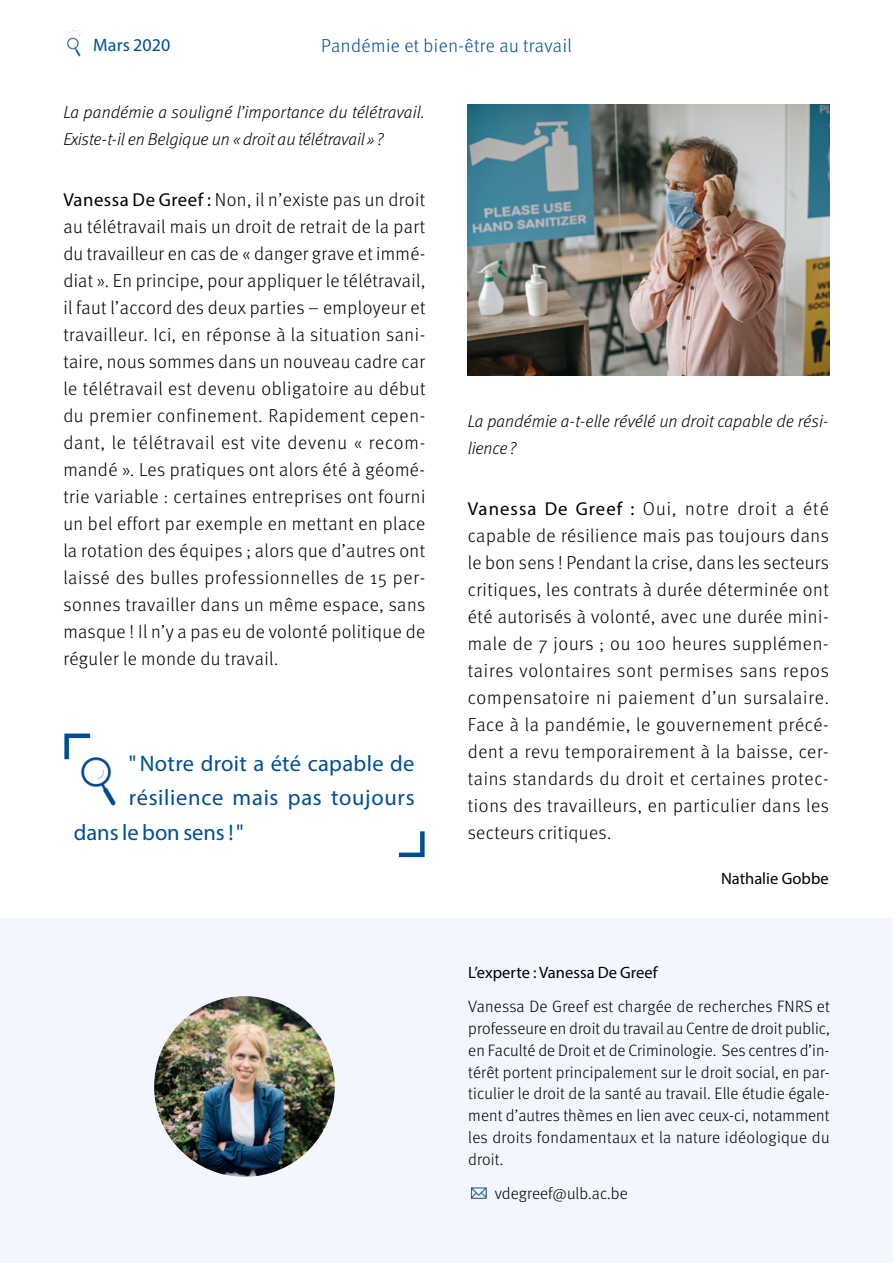
<style>
.page{position:relative;width:893px;height:1263px;background:#fff}
.page>*{position:absolute;margin:0;border:0;box-sizing:border-box;transform-origin:0 0}
.t1{font:22.5px "Myriad Pro";letter-spacing:.015em;color:#004d95}
.t2{font:22.5px "Myriad Pro";letter-spacing:-.005em;color:#004d95}
.t3{font:300 18.75px/27px "Meta OT";letter-spacing:.025em;color:#000;text-align:justify}
.t4{font:300 18.75px "Meta OT";letter-spacing:.025em;color:#004d95}
.t5{font:18px "Myriad Pro";letter-spacing:.005em;color:#004d95}
.t6{font:italic 300 17.25px/27px "Meta OT";color:#000}
.t7{font:300 16.5px/21.8px "Meta OT";letter-spacing:.015em;color:#000;text-align:justify}
.t8{font:16.5px "Myriad Pro";letter-spacing:.005em;color:#000}
.s1{font-family:"Myriad Pro";font-weight:400}
</style>
<div class="page">
<img style="left:65px;top:31px;width:17px;height:6px">
<img style="left:67px;top:37px;width:14px;height:19px">
<div style="left:1px;top:918px;width:892px;height:345px;background:#f3f5ff"></div>
<img style="left:471px;top:1187px;width:16px;height:12px">
<img style="left:154px;top:996px;width:181px;height:181px;border-radius:90px">
<img style="left:81px;top:757px;width:35px;height:49px">
<svg style="left:64px;top:733px;width:31px;height:31px"></svg>
<svg style="left:398px;top:831px;width:27px;height:27px"></svg>
<img style="left:468px;top:105px;width:361px;height:270px">
<p class="t5" style="left:93px;top:33px;width:79px">Mars 2020</p>
<p class="t4" style="left:321px;top:35px;width:252px">Pandémie et bien-être au travail</p>
<p class="t6" style="left:63px;top:99px;width:363px">La pandémie a souligné l’importance du télétravail.<br>Existe-t-il en Belgique un «droit au télétravail»?</p>
<p class="t3" style="left:63px;top:186px;width:364px"><span class="s1">Vanessa De Greef :</span> Non, il n’existe pas un droit au télétravail mais un droit de retrait de la part du travailleur en cas de « danger grave et immé&shy;diat ». En principe, pour appliquer le télétravail, il faut l’accord des deux parties – employeur et travailleur. Ici, en réponse à la situation sani&shy;taire, nous sommes dans un nouveau cadre car le télétravail est devenu obligatoire au début du premier confinement. Rapidement cepen&shy;dant, le télétravail est vite devenu « recom&shy;mandé ». Les pratiques ont alors été à géomé&shy;trie variable : certaines entreprises ont fourni un bel effort par exemple en mettant en place la rotation des équipes ; alors que d’autres ont laissé des bulles professionnelles de 15 per&shy;sonnes travailler dans un même espace, sans masque ! Il n’y a pas eu de volonté politique de réguler le monde du travail.</p>
<p class="t1" style="left:129px;top:749px;width:287px">"Notre droit a été capable de</p>
<p class="t1" style="left:129px;top:784px;width:287px">résilience mais pas toujours</p>
<p class="t2" style="left:74px;top:818px;width:171px">dans le bon sens !"</p>
<p class="t6" style="left:468px;top:408px;width:362px">La pandémie a-t-elle révélé un droit capable de rési&shy;lience?</p>
<p class="t3" style="left:468px;top:495px;width:363px"><span class="s1">Vanessa De Greef :</span> Oui, notre droit a été capable de résilience mais pas toujours dans le bon sens ! Pendant la crise, dans les secteurs critiques, les contrats à durée déterminée ont été autorisés à volonté, avec une durée mini&shy;male de 7 jours ; ou 100 heures supplémen&shy;taires volontaires sont permises sans repos compensatoire ni paiement d’un sursalaire.<br>Face à la pandémie, le gouvernement précé&shy;dent a revu temporairement à la baisse, cer&shy;tains standards du droit et certaines protec&shy;tions des travailleurs, en particulier dans les secteurs critiques.</p>
<p class="t8" style="left:721px;top:868px;width:109px">Nathalie Gobbe</p>
<p class="t8" style="left:468px;top:962px;width:191px">L’experte : Vanessa De Greef</p>
<p class="t7" style="left:468px;top:996px;width:363px">Vanessa De Greef est chargée de recherches FNRS et professeure en droit du travail au Centre de droit public, en Faculté de Droit et de Criminologie. Ses centres d’in&shy;térêt portent principalement sur le droit social, en par&shy;ticulier le droit de la santé au travail. Elle étudie égale&shy;ment d’autres thèmes en lien avec ceux-ci, notamment les droits fondamentaux et la nature idéologique du droit.</p>
<p class="t7" style="left:495px;top:1183px;width:135px">vdegreef@ulb.ac.be</p>
</div>
